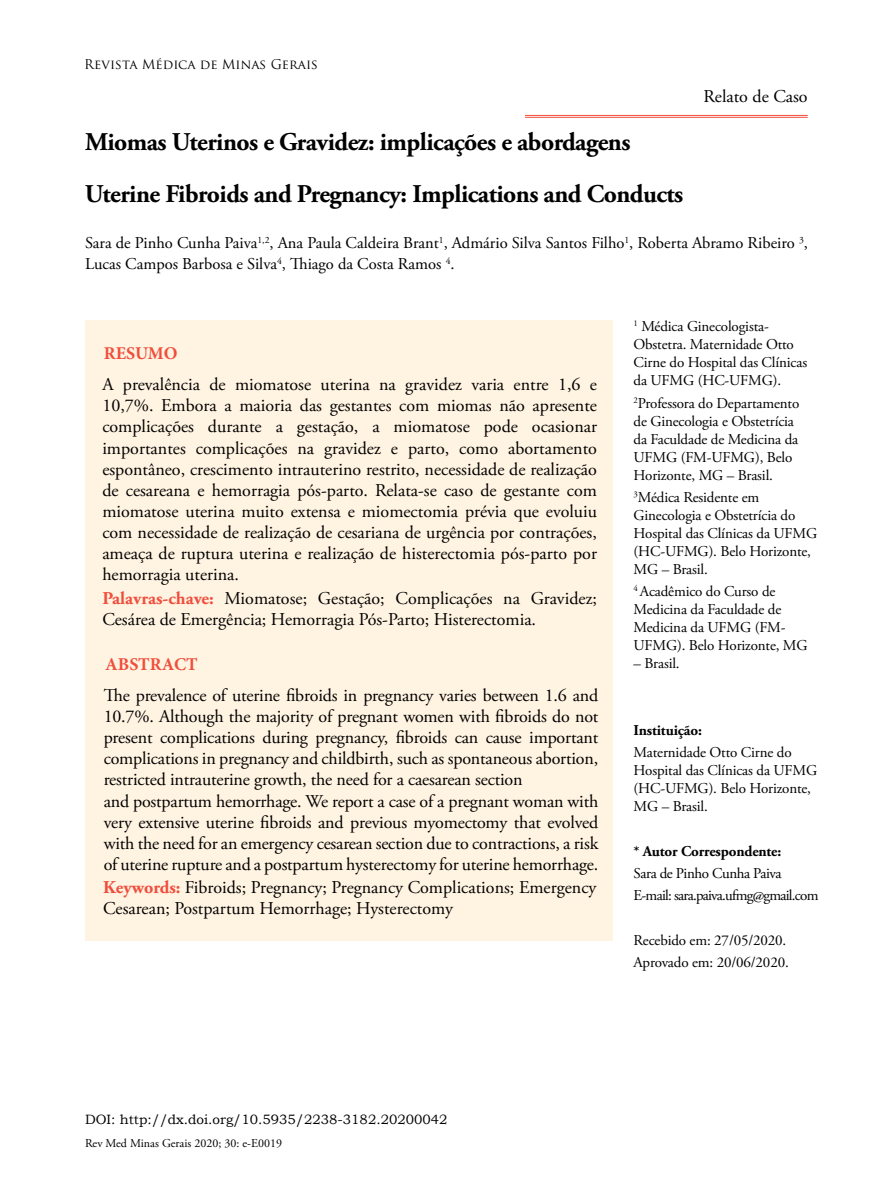
<style>
.page{position:relative;width:893px;height:1191px;background:#fff}
.page>*{position:absolute;margin:0;border:0;box-sizing:border-box;transform-origin:0 0}
.t1{font:700 25.5px "Adobe Garamond Pro";letter-spacing:-.02em;color:#000}
.t2{font:700 25.5px "Adobe Garamond Pro";letter-spacing:-.02em;color:#000101}
.t3{font:18px/21px "Adobe Garamond Pro";letter-spacing:-.01em;color:#000}
.t4{font:18px/21px "Adobe Garamond Pro";color:#000101}
.t5{font:700 18px "Minion Pro";color:#f04e3d}
.t6{font:16.5px/21px "Adobe Garamond Pro";color:#000}
.t7{font:15px/18px "Adobe Garamond Pro";letter-spacing:-.01em;color:#000}
.t8{font:15px/22.2px "Adobe Garamond Pro";letter-spacing:-.05em;color:#000}
.t9{font:700 15px "Adobe Garamond Pro";letter-spacing:-.01em;color:#000}
.t10{font:13.5px "Bookman Old Style";color:#000}
.t11{font:13.05px "Trajan Pro";color:#000}
.t12{font:12px "Adobe Garamond Pro";color:#000}
.s1{font-weight:700;color:#f04e3d}
</style>
<div class="page">
<hr style="left:525px;top:115px;width:283px;height:1px;background:#f04e3d">
<hr style="left:525px;top:117px;width:283px;height:1px;background:#f04e3d">
<div style="left:85px;top:320px;width:527px;height:621px;background:#fff3e1"></div>
<p class="t11" style="left:84px;top:56px;width:235px">Revista Médica de Minas Gerais</p>
<h1 class="t2" style="left:85px;top:127px;width:547px">Miomas Uterinos e Gravidez: implicações e abordagens</h1>
<h1 class="t1" style="left:85px;top:179px;width:600px">Uterine Fibroids and Pregnancy: Implications and Conducts</h1>
<p class="t3" style="left:703px;top:87px;width:106px">Relato de Caso</p>
<p class="t6" style="left:85px;top:233px;width:724px">Sara de Pinho Cunha Paiva<sup>1,2</sup>, Ana Paula Caldeira Brant<sup>1</sup>, Admário Silva Santos Filho<sup>1</sup>, Roberta Abramo Ribeiro <sup>3</sup>,<br>Lucas Campos Barbosa e Silva<sup>4</sup>, Thiago da Costa Ramos <sup>4</sup>.</p>
<p class="t5" style="left:104px;top:341px;width:75px">RESUMO</p>
<p class="t3" style="left:102px;top:375px;width:496px;text-align:justify">A prevalência de miomatose uterina na gravidez varia entre 1,6 e 10,7%. Embora a maioria das gestantes com miomas não apresente complicações durante a gestação, a miomatose pode ocasionar importantes complicações na gravidez e parto, como abortamento espontâneo, crescimento intrauterino restrito, necessidade de realização de cesareana e hemorragia pós-parto. Relata-se caso de gestante com miomatose uterina muito extensa e miomectomia prévia que evoluiu com necessidade de realização de cesariana de urgência por contrações, ameaça de ruptura uterina e realização de histerectomia pós-parto por hemorragia uterina.</p>
<p class="t4" style="left:102px;top:589px;width:496px"><span class="s1">Palavras-chave:</span> Miomatose; Gestação; Complicações na Gravidez;<br>Cesárea de Emergência; Hemorragia Pós-Parto; Histerectomia.</p>
<p class="t5" style="left:105px;top:652px;width:94px">ABSTRACT</p>
<p class="t3" style="left:104px;top:686px;width:496px">The prevalence of uterine fibroids in pregnancy varies between 1.6 and 10.7%. Although the majority of pregnant women with fibroids do not present complications during pregnancy, fibroids can cause important complications in pregnancy and childbirth, such as spontaneous abortion, restricted intrauterine growth, the need for a caesarean section<br>and postpartum hemorrhage. We report a case of a pregnant woman with very extensive uterine fibroids and previous myomectomy that evolved with the need for an emergency cesarean section due to contractions, a risk of uterine rupture and a postpartum hysterectomy for uterine hemorrhage.</p>
<p class="t3" style="left:103px;top:877px;width:495px"><span class="s1">Keywords:</span> Fibroids; Pregnancy; Pregnancy Complications; Emergency<br>Cesarean; Postpartum Hemorrhage; Hysterectomy</p>
<p class="t7" style="left:634px;top:318px;width:175px"><sup>1</sup> Médica Ginecologista-<br>Obstetra. Maternidade Otto<br>Cirne do Hospital das Clínicas da UFMG (HC-UFMG).</p>
<p class="t7" style="left:634px;top:394px;width:167px"><sup>2</sup>Professora do Departamento de Ginecologia e Obstetrícia da Faculdade de Medicina da<br>UFMG (FM-UFMG), Belo<br>Horizonte, MG – Brasil.</p>
<p class="t7" style="left:634px;top:488px;width:185px"><sup>3</sup>Médica Residente em<br>Ginecologia e Obstetrícia do<br>Hospital das Clínicas da UFMG (HC-UFMG). Belo Horizonte,<br>MG – Brasil.</p>
<p class="t7" style="left:634px;top:583px;width:176px"><sup>4</sup> Acadêmico do Curso de<br>Medicina da Faculdade de<br>Medicina da UFMG (FM-<br>UFMG). Belo Horizonte, MG</p>
<p class="t7" style="left:634px;top:655px;width:48px">– Brasil.</p>
<p class="t9" style="left:634px;top:721px;width:70px">Instituição:</p>
<p class="t7" style="left:634px;top:744px;width:185px">Maternidade Otto Cirne do<br>Hospital das Clínicas da UFMG (HC-UFMG). Belo Horizonte,<br>MG – Brasil.</p>
<p class="t9" style="left:634px;top:842px;width:149px">* Autor Correspondente:</p>
<p class="t8" style="left:634px;top:862px;width:186px">Sara de Pinho Cunha Paiva<br>E-mail: sara.paiva.ufmg@gmail.com</p>
<p class="t7" style="left:634px;top:929px;width:157px;line-height:22.2px">Recebido em: 27/05/2020.<br>Aprovado em: 20/06/2020.</p>
<p class="t10" style="left:85px;top:1110px;width:364px">DOI: http://dx.doi.org/10.5935/2238-3182.20200042</p>
<p class="t12" style="left:85px;top:1135px;width:198px">Rev Med Minas Gerais 2020; 30: e-E0019</p>
</div>
